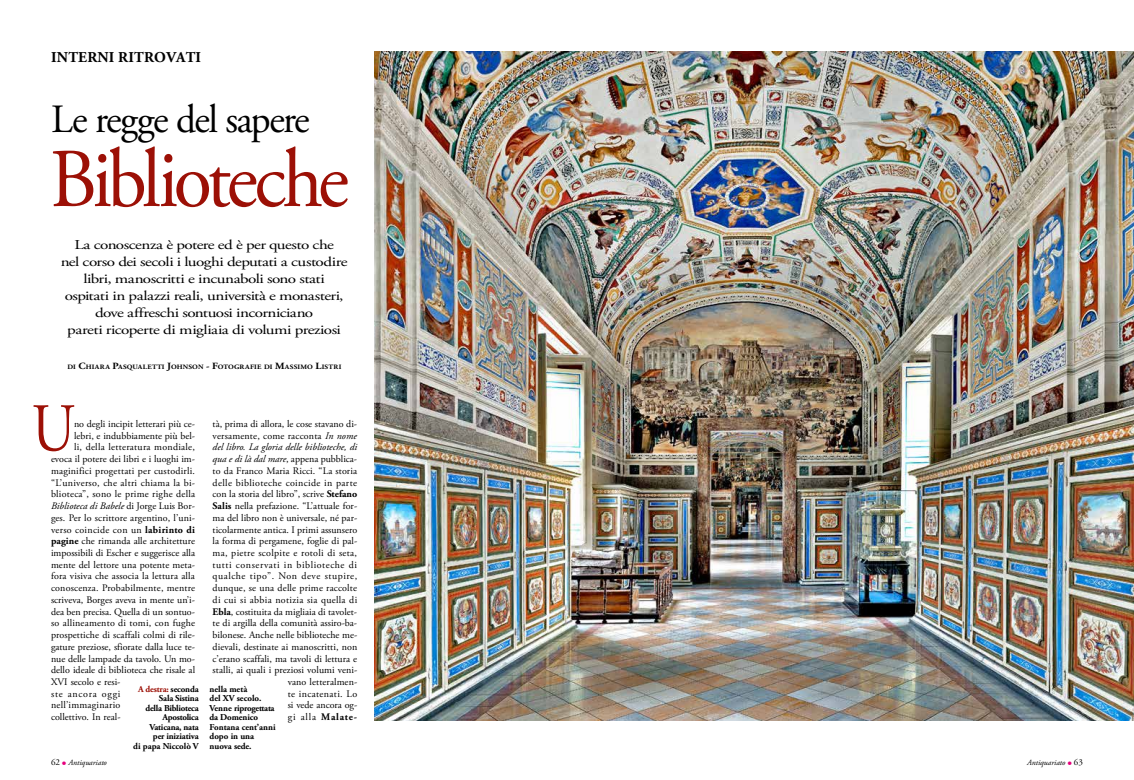
<style>
.page{position:relative;width:1134px;height:780px;background:#fff}
.page>*{position:absolute;margin:0;border:0;box-sizing:border-box;transform-origin:0 0}
.t1{font:83.3px "Adobe Garamond Pro";letter-spacing:-.06em;color:#9c1006;scale:.94 1}
.t2{font:68px "Adobe Garamond Pro";color:#9c1006;scale:.85 1}
.t3{font:40px "Adobe Garamond Pro";letter-spacing:-.04em;color:#000}
.t4{font:700 15px "Adobe Garamond Pro";letter-spacing:.015em;color:#000}
.t5{font:13.5px/17px "Adobe Garamond Pro";letter-spacing:-.03em;color:#000;text-align:center;scale:1.27 1}
.t6{font:10px/11.7px "Adobe Garamond Pro";letter-spacing:.005em;color:#000;text-align:right}
.t7{font:10px "Adobe Garamond Pro";letter-spacing:.025em;color:#000}
.t8{font:10px "Adobe Garamond Pro";letter-spacing:.03em;color:#000}
.t9{font:italic 10px "Adobe Garamond Pro";color:#000}
.t10{font:10px "Adobe Garamond Pro";letter-spacing:.075em;color:#000}
.t11{font:700 9px/9.5px "Adobe Garamond Pro";letter-spacing:-.02em;color:#000;text-align:right}
.t12{font:700 9px/9.5px "Adobe Garamond Pro";color:#000}
.t13{font:italic 8px "Adobe Garamond Pro";color:#000}
.t14{font:700 6.7px "Adobe Garamond Pro";letter-spacing:.025em;color:#000;scale:1.1 1}
.s1{font-size:9.5px}
.s2{font-style:normal}
.s3{font-weight:700}
.s4{color:#9c1006}
.s5{font-style:italic}
.s6{font-style:normal;font-size:9px}
.s7{color:#e6007d}
</style>
<div class="page">
<img style="left:374px;top:51px;width:760px;height:669px">
<h3 class="t4" style="left:51px;top:48px;width:152px">INTERNI RITROVATI</h3>
<h3 class="t3" style="left:51px;top:95px;width:260px">Le regge del sapere</h3>
<h1 class="t1" style="left:50px;top:129px;width:320px">Biblioteche</h1>
<p class="t5" style="left:61px;top:237px;width:227px">La conoscenza è potere ed è per questo che<br>nel corso dei secoli i luoghi deputati a custodire libri, manoscritti e incunaboli sono stati ospitati in palazzi reali, università e monasteri, dove affreschi sontuosi incorniciano<br>pareti ricoperte di migliaia di volumi preziosi</p>
<p class="t14" style="left:68px;top:363px;width:250px">DI <span class="s1">C</span>HIARA <span class="s1">P</span>ASQUALETTI <span class="s1">J</span>OHNSON <span class="s1">- F</span>OTOGRAFIE DI <span class="s1">M</span>ASSIMO <span class="s1">L</span>ISTRI</p>
<h2 class="t2" style="left:32px;top:388px;width:52px">U</h2>
<p class="t6" style="left:74px;top:418px;width:123px">no degli incipit letterari più ce-</p>
<p class="t6" style="left:74px;top:430px;width:122px">lebri, e indubbiamente più bel-</p>
<p class="t8" style="left:74px;top:441px;width:123px">li, della letteratura mondiale,</p>
<p class="t6" style="left:51px;top:453px;width:146px">evoca il potere dei libri e i luoghi im-</p>
<p class="t6" style="left:51px;top:465px;width:145px">maginifici progettati per custodirli.</p>
<p class="t8" style="left:51px;top:476px;width:146px">“L’universo, che altri chiama la bi-</p>
<p class="t7" style="left:51px;top:488px;width:146px">blioteca”, sono le prime righe della</p>
<p class="t9" style="left:51px;top:500px;width:145px">Biblioteca di Babele <span class="s2">di Jorge Luis Bor-</span></p>
<p class="t6" style="left:51px;top:512px;width:145px">ges. Per lo scrittore argentino, l’uni-</p>
<p class="t7" style="left:51px;top:523px;width:145px">verso coincide con un <span class="s3">labirinto di</span></p>
<p class="t6" style="left:51px;top:535px;width:146px"><span class="s3">pagine</span> che rimanda alle architetture</p>
<p class="t6" style="left:51px;top:547px;width:146px">impossibili di Escher e suggerisce alla</p>
<p class="t6" style="left:51px;top:559px;width:146px">mente del lettore una potente meta-</p>
<p class="t6" style="left:51px;top:570px;width:145px">fora visiva che associa la lettura alla</p>
<p class="t6" style="left:51px;top:582px;width:146px">conoscenza. Probabilmente, mentre</p>
<p class="t6" style="left:51px;top:594px;width:146px">scriveva, Borges aveva in mente un’i-</p>
<p class="t6" style="left:51px;top:606px;width:145px">dea ben precisa. Quella di un sontuo-</p>
<p class="t6" style="left:51px;top:617px;width:146px">so allineamento di tomi, con fughe</p>
<p class="t6" style="left:51px;top:629px;width:146px">prospettiche di scaffali colmi di rile-</p>
<p class="t6" style="left:51px;top:641px;width:145px">gature preziose, sfiorate dalla luce te-</p>
<p class="t6" style="left:51px;top:652px;width:146px">nue delle lampade da tavolo. Un mo-</p>
<p class="t6" style="left:51px;top:664px;width:146px">dello ideale di biblioteca che risale al</p>
<p class="t6" style="left:51px;top:676px;width:71px">XVI secolo e resi-</p>
<p class="t10" style="left:51px;top:687px;width:71px">ste ancora oggi</p>
<p class="t7" style="left:51px;top:699px;width:71px">nell’immaginario</p>
<p class="t6" style="left:51px;top:711px;width:71px">collettivo. In real-</p>
<p class="t11" style="left:133px;top:684px;width:67px"><span class="s4">A destra:</span> seconda<br>Sala Sistina<br>della Biblioteca<br>Apostolica<br>Vaticana, nata<br>per iniziativa<br>di papa Niccolò V</p>
<p class="t6" style="left:213px;top:418px;width:146px">tà, prima di allora, le cose stavano di&shy;versamente, come racconta <span class="s5">In nome del libro. La gloria delle biblioteche, di qua e di là dal mare</span>, appena pubblica&shy;to da Franco Maria Ricci. “La storia delle biblioteche coincide in parte con la storia del libro”, scrive <span class="s3">Stefano Salis</span> nella prefazione. “L’attuale for&shy;ma del libro non è universale, né par&shy;ticolarmente antica. I primi assunsero la forma di pergamene, foglie di pal&shy;ma, pietre scolpite e rotoli di seta, tutti conservati in biblioteche di qualche tipo”. Non deve stupire, dunque, se una delle prime raccolte di cui si abbia notizia sia quella di <span class="s3">Ebla</span>, costituita da migliaia di tavolet&shy;te di argilla della comunità assiro-ba&shy;bilonese. Anche nelle biblioteche me&shy;dievali, destinate ai manoscritti, non c’erano scaffali, ma tavoli di lettura e stalli, ai quali i preziosi volumi veni&shy;vano letteralmen-<br>te incatenati. Lo<br>si vede ancora og-<br>gi alla <span class="s3">Malate-</span></p>
<p class="t12" style="left:209px;top:684px;width:68px">nella metà<br>del XV secolo.<br>Venne riprogettata da Domenico<br>Fontana cent’anni dopo in una nuova sede.</p>
<p class="t13" style="left:51px;top:757px;width:57px"><span class="s6">62</span> <span class="s7">●</span> Antiquariato</p>
<p class="t13" style="left:1027px;top:757px;width:57px">Antiquariato <span class="s7">●</span> <span class="s6">63</span></p>
</div>
